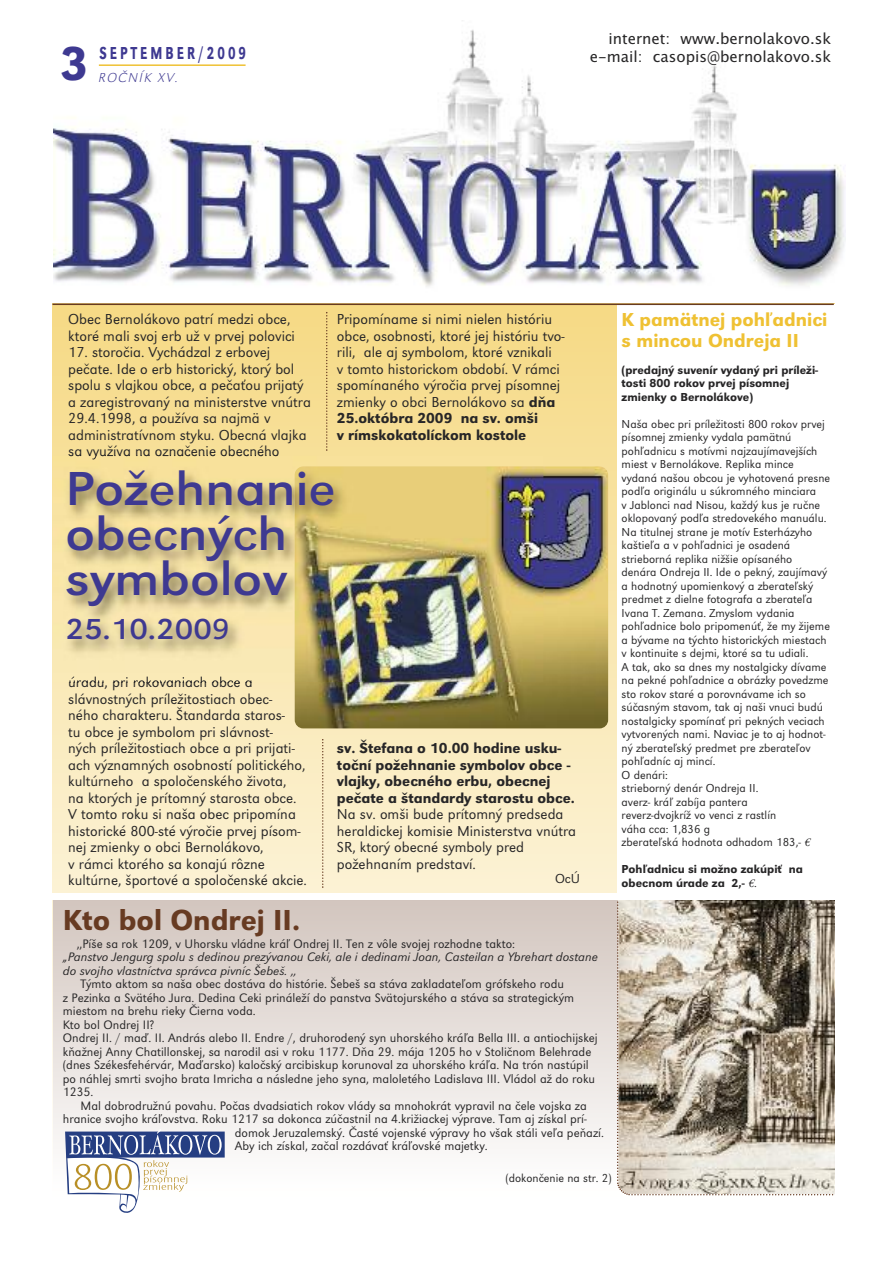
<style>
.page{position:relative;width:893px;height:1263px;background:#fff}
.page>*{position:absolute;margin:0;border:0;box-sizing:border-box;transform-origin:0 0}
.t1{font:49.5px/45px "URW Grotesk TOT Reg Ext Wid";color:#3e3991}
.t2{font:500 49.35px "URW Grotesk TOT";color:#3e3991}
.t3{font:500 30px "URW Grotesk TOT";color:#673b22}
.t4{font:30px "URW Grotesk TOT Reg Ext Wid";color:#3e3991}
.t5{font:500 19.5px/21px "URW Grotesk TOT";color:#efc133}
.t6{font:500 18px "URW Grotesk TOT";letter-spacing:.235em;color:#3e3991;scale:.72 1}
.t7{font:300 15px/16.5px "URW Grotesk TOT";color:#272627}
.t8{font:500 15px/16.5px "URW Grotesk TOT";color:#272627}
.t9{font:15px/18px "Lucida Grande";color:#272627;text-align:right}
.t10{font:italic 300 expanded 13.5px "URW Grotesk TOT";letter-spacing:.105em;color:#3e3991}
.t11{font:300 13.5px "URW Grotesk TOT";color:#272627}
.t12{font:300 12.75px/13.5px "URW Grotesk TOT";color:#272627}
.t13{font:italic 300 12.75px/13.5px "URW Grotesk TOT";color:#272627}
.t14{font:300 12px/13.5px "URW Grotesk TOT";color:#272627}
.t15{font:500 12px/13.5px "URW Grotesk TOT";color:#272627}
.s1{font-weight:500}
.s2{font-family:"Adobe Garamond Pro";font-weight:400;font-style:italic}
.s3{font-weight:300}
</style>
<div class="page">
<svg style="left:52px;top:305px;width:565px;height:839px"></svg>
<img style="left:54px;top:20px;width:792px;height:267px">
<div style="left:97px;top:69px;width:114px;height:24px;background:#fff"></div>
<hr style="left:99px;top:64px;width:147px;height:2px;background:#efc133">
<svg style="left:326px;top:312px;width:1px;height:139px"></svg>
<svg style="left:322px;top:739px;width:1px;height:149px"></svg>
<img style="left:295px;top:466px;width:313px;height:262px;border-radius:9px">
<div style="left:54px;top:894px;width:567px;height:294px;background:linear-gradient(to bottom,#d2c4bd,#fefefe)"></div>
<svg style="left:65px;top:1129px;width:160px;height:84px"></svg>
<img style="left:53px;top:456px;width:490px;height:226px">
<img style="left:69px;top:456px;width:122px;height:3px">
<img style="left:69px;top:677px;width:115px;height:5px">
<img style="left:295px;top:466px;width:248px;height:216px">
<svg style="left:616px;top:883px;width:219px;height:313px"></svg>
<div style="left:42px;top:894px;width:805px;height:6px;background:#fff"></div>
<div style="left:617px;top:305px;width:218px;height:592px;background:#fff"></div>
<hr style="left:52px;top:304px;width:782px;height:1px;background:#673b22">
<h2 class="t2" style="left:60px;top:34px;width:30px">3</h2>
<p class="t6" style="left:99px;top:43px;width:205px">SEPTEMBER/2009</p>
<p class="t10" style="left:99px;top:70px;width:81px">RoČník XV.</p>
<p class="t9" style="left:590px;top:30px;width:243px">internet: www.bernolakovo.sk e-mail: casopis@bernolakovo.sk</p>
<p class="t7" style="left:68px;top:311px;width:228px">Obec Bernolákovo patrí medzi obce, ktoré mali svoj erb už v prvej polovici</p>
<p class="t7" style="left:68px;top:344px;width:244px">17. storočia. Vychádzal z erbovej pečate. Ide o erb historický, ktorý bol spolu s vlajkou obce, a pečaťou prijatý a zaregistrovaný na ministerstve vnútra 29.4.1998, a používa sa najmä v administratívnom styku. Obecná vlajka sa využíva na označenie obecného</p>
<p class="t7" style="left:337px;top:311px;width:229px">Pripomíname si nimi nielen históriu obce, osobnosti, ktoré jej históriu tvo&shy;rili, ale aj symbolom, ktoré vznikali<br>v tomto historickom období. V rámci spomínaného výročia prvej písomnej zmienky o obci Bernolákovo sa <span class="s1">dňa 25.októbra 2009 na sv. omši<br>v rímskokatolíckom kostole</span></p>
<h1 class="t1" style="left:65px;top:466px;width:272px">Požehnanie obecných symbolov</h1>
<h3 class="t4" style="left:65px;top:611px;width:166px">25.10.2009</h3>
<p class="t7" style="left:68px;top:674px;width:240px">úradu, pri rokovaniach obce a slávnostných príležitostiach obec-<br>ného charakteru. Štandarda staros-<br>tu obce je symbolom pri slávnost-<br>ných príležitostiach obce a pri prijati&shy;ach významných osobností politického, kultúrneho a spoločenského života,<br>na ktorých je prítomný starosta obce.<br>V tomto roku si naša obec pripomína historické 800-sté výročie prvej písom&shy;nej zmienky o obci Bernolákovo,<br>v rámci ktorého sa konajú rôzne kultúrne, športové a spoločenské akcie.</p>
<p class="t8" style="left:337px;top:740px;width:240px">sv. Štefana o 10.00 hodine usku&shy;toční požehnanie symbolov obce - vlajky, obecného erbu, obecnej pečate a štandardy starostu obce.</p>
<p class="t7" style="left:337px;top:806px;width:241px">Na sv. omši bude prítomný predseda heraldickej komisie Ministerstva vnútra<br>SR, ktorý obecné symboly pred požehnaním predstaví.</p>
<p class="t11" style="left:555px;top:870px;width:27px">OcÚ</p>
<h3 class="t5" style="left:622px;top:308px;width:207px">K pamätnej pohľadnici s mincou Ondreja II</h3>
<p class="t15" style="left:622px;top:363px;width:198px">(predajný suvenír vydaný pri príleži&shy;tosti 800 rokov prvej písomnej zmienky o Bernolákove)</p>
<p class="t14" style="left:622px;top:417px;width:210px">Naša obec pri príležitosti 800 rokov prvej písomnej zmienky vydala pamätnú pohľadnicu s motívmi najzaujímavejších miest v Bernolákove. Replika mince vydaná našou obcou je vyhotovená presne podľa originálu u súkromného minciara<br>v Jablonci nad Nisou, každý kus je ručne oklopovaný podľa stredovekého manuálu.<br>Na titulnej strane je motív Esterházyho kaštieľa a v pohľadnici je osadená strieborná replika nižšie opísaného denára Ondreja II. Ide o pekný, zaujímavý a hodnotný upomienkový a zberateľský predmet z dielne fotografa a zberateľa Ivana T. Zemana. Zmyslom vydania pohľadnice bolo pripomenúť, že my žijeme a bývame na týchto historických miestach v kontinuite s dejmi, ktoré sa tu udiali.<br>A tak, ako sa dnes my nostalgicky dívame na pekné pohľadnice a obrázky povedzme sto rokov staré a porovnávame ich so súčasným stavom, tak aj naši vnuci budú nostalgicky spomínať pri pekných veciach vytvorených nami. Naviac je to aj hodnot&shy;ný zberateľský predmet pre zberateľov pohľadníc aj mincí.<br>O denári:<br>strieborný denár Ondreja II.<br>averz- kráľ zabíja pantera<br>reverz-dvojkríž vo venci z rastlín<br>váha cca: 1,836 g<br>zberateľská hodnota odhadom 183,- <span class="s2">€</span></p>
<p class="t15" style="left:622px;top:862px;width:183px">Pohľadnicu si možno zakúpiť na obecnom úrade za 2,- <span class="s2">€</span><span class="s3">.</span></p>
<h3 class="t3" style="left:63px;top:902px;width:239px">Kto bol Ondrej II.</h3>
<p class="t12" style="left:77px;top:937px;width:440px">,,Píše sa rok 1209, v Uhorsku vládne kráľ Ondrej II. Ten z vôle svojej rozhodne takto:</p>
<p class="t13" style="left:63px;top:950px;width:536px">„Panstvo Jengurg spolu s dedinou prezývanou Ceki, ale i dedinami Joan, Casteilan a Ybrehart dostane do svojho vlastníctva správca pivníc Šebeš. ,,</p>
<p class="t12" style="left:63px;top:977px;width:536px;text-indent:18px">Týmto aktom sa naša obec dostáva do histórie. Šebeš sa stáva zakladateľom grófskeho rodu<br>z Pezinka a Svätého Jura. Dedina Ceki prináleží do panstva Svätojurského a stáva sa strategickým miestom na brehu rieky Čierna voda.<br>Kto bol Ondrej II?<br>Ondrej II. / maď. II. András alebo II. Endre /, druhorodený syn uhorského kráľa Bella III. a antiochijskej kňažnej Anny Chatillonskej, sa narodil asi v roku 1177. Dňa 29. mája 1205 ho v Stoličnom Belehrade (dnes Székesfehérvár, Maďarsko) kaločský arcibiskup korunoval za uhorského kráľa. Na trón nastúpil po náhlej smrti svojho brata Imricha a následne jeho syna, maloletého Ladislava III. Vládol až do roku 1235.</p>
<p class="t12" style="left:80px;top:1099px;width:508px">Mal dobrodružnú povahu. Počas dvadsiatich rokov vlády sa mnohokrát vypravil na čele vojska za</p>
<p class="t12" style="left:63px;top:1112px;width:525px">hranice svojho kráľovstva. Roku 1217 sa dokonca zúčastnil na 4.križiackej výprave. Tam aj získal prí-</p>
<p class="t12" style="left:235px;top:1126px;width:371px">domok Jeruzalemský. Časté vojenské výpravy ho však stáli veľa peňazí.</p>
<p class="t12" style="left:235px;top:1139px;width:254px">Aby ich získal, začal rozdávať kráľovské majetky.</p>
<p class="t14" style="left:505px;top:1171px;width:108px">(dokončenie na str. 2)</p>
</div>
